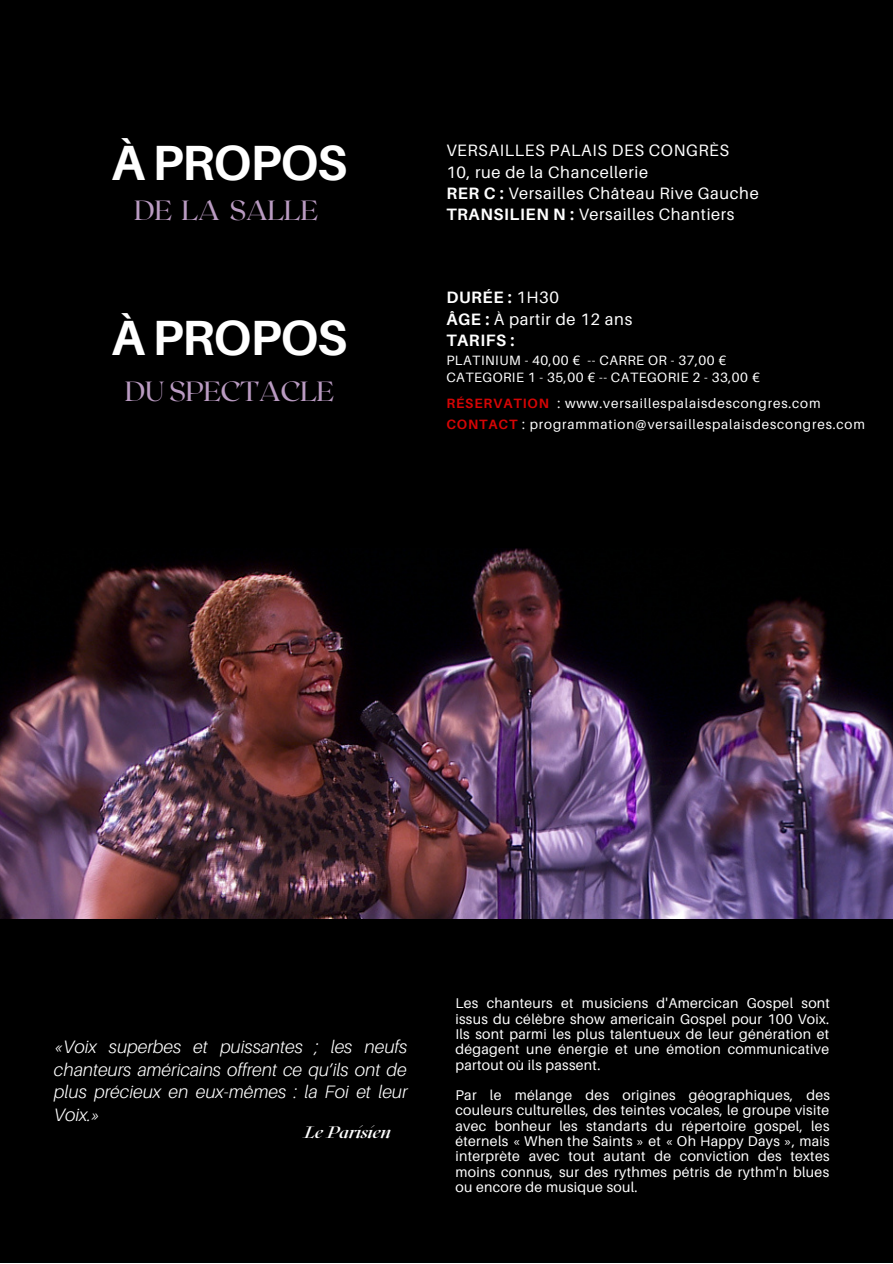
<style>
.page{position:relative;width:893px;height:1264px;background:#fff}
.page>*{position:absolute;margin:0;border:0;box-sizing:border-box;transform-origin:0 0}
.t1{font:700 49.5px "Aileron";letter-spacing:-.02em;color:#fff}
.t2{font:27.75px "Roxborough CF";letter-spacing:-.02em;color:#ba9bc2}
.t3{font:italic 300 18px/22.5px "Aileron";color:#fff;text-align:justify}
.t4{font:16.5px "Aileron";letter-spacing:.035em;color:#fff}
.t5{font:700 16.5px "Aileron";letter-spacing:.035em;color:#fff}
.t6{font:italic 700 16.5px "Roxborough CF";color:#fff}
.t7{font:14.1px/15.3px "Aileron";letter-spacing:.02em;color:#fff;text-align:justify}
.t8{font:13.5px "Aileron";letter-spacing:.065em;color:#fff}
.t9{font:13.5px "Aileron";letter-spacing:.035em;color:#fff}
.s1{font-weight:700}
.s2{font-weight:400}
.s3{font-weight:700;color:#d40505}
</style>
<div class="page">
<div style="left:0;top:0;width:892px;height:1262px;background:#000"></div>
<img style="left:0;top:549px;width:892px;height:369px">
<p class="t1" style="left:111px;top:132px;width:237px">À PROPOS</p>
<p class="t2" style="left:134px;top:192px;width:185px">DE LA SALLE</p>
<p class="t1" style="left:111px;top:307px;width:237px">À PROPOS</p>
<p class="t2" style="left:125px;top:373px;width:211px">DU SPECTACLE</p>
<p class="t4" style="left:446px;top:140px;width:284px">VERSAILLES PALAIS DES CONGRÈS</p>
<p class="t4" style="left:446px;top:161px;width:203px">10, rue de la Chancellerie</p>
<p class="t4" style="left:446px;top:183px;width:314px"><span class="s1">RER C :</span> Versailles Château Rive Gauche</p>
<p class="t4" style="left:446px;top:204px;width:290px"><span class="s1">TRANSILIEN N :</span> Versailles Chantiers</p>
<p class="t5" style="left:446px;top:287px;width:114px">DURÉE : <span class="s2">1H30</span></p>
<p class="t4" style="left:446px;top:308px;width:187px"><span class="s1">ÂGE :</span> À partir de 12 ans</p>
<p class="t5" style="left:446px;top:330px;width:70px">TARIFS :</p>
<p class="t9" style="left:446px;top:352px;width:281px">PLATINIUM - 40,00 € -- CARRE OR - 37,00 €</p>
<p class="t9" style="left:446px;top:369px;width:315px">CATEGORIE 1 - 35,00 € -- CATEGORIE 2 - 33,00 €</p>
<p class="t8" style="left:446px;top:394px;width:376px"><span class="s3">RÉSERVATION</span> : www.versaillespalaisdescongres.com</p>
<p class="t8" style="left:446px;top:416px;width:420px"><span class="s3">CONTACT</span> : programmation@versaillespalaisdescongres.com</p>
<p class="t3" style="left:54px;top:1035px;width:355px">«Voix superbes et puissantes ; les neufs chanteurs américains offrent ce qu’ils ont de plus précieux en eux-mêmes : la Foi et leur Voix.»</p>
<p class="t6" style="left:304px;top:1120px;width:89px">Le Parisien</p>
<p class="t7" style="left:455px;top:995px;width:376px">Les chanteurs et musiciens d'Amercican Gospel sont issus du célèbre show americain Gospel pour 100 Voix.<br>Ils sont parmi les plus talentueux de leur génération et dégagent une énergie et une émotion communicative partout où ils passent.</p>
<p class="t7" style="left:455px;top:1087px;width:376px">Par le mélange des origines géographiques, des couleurs culturelles, des teintes vocales, le groupe visite avec bonheur les standarts du répertoire gospel, les éternels « When the Saints » et « Oh Happy Days », mais interprète avec tout autant de conviction des textes moins connus, sur des rythmes pétris de rythm'n blues ou encore de musique soul.</p>
</div>
